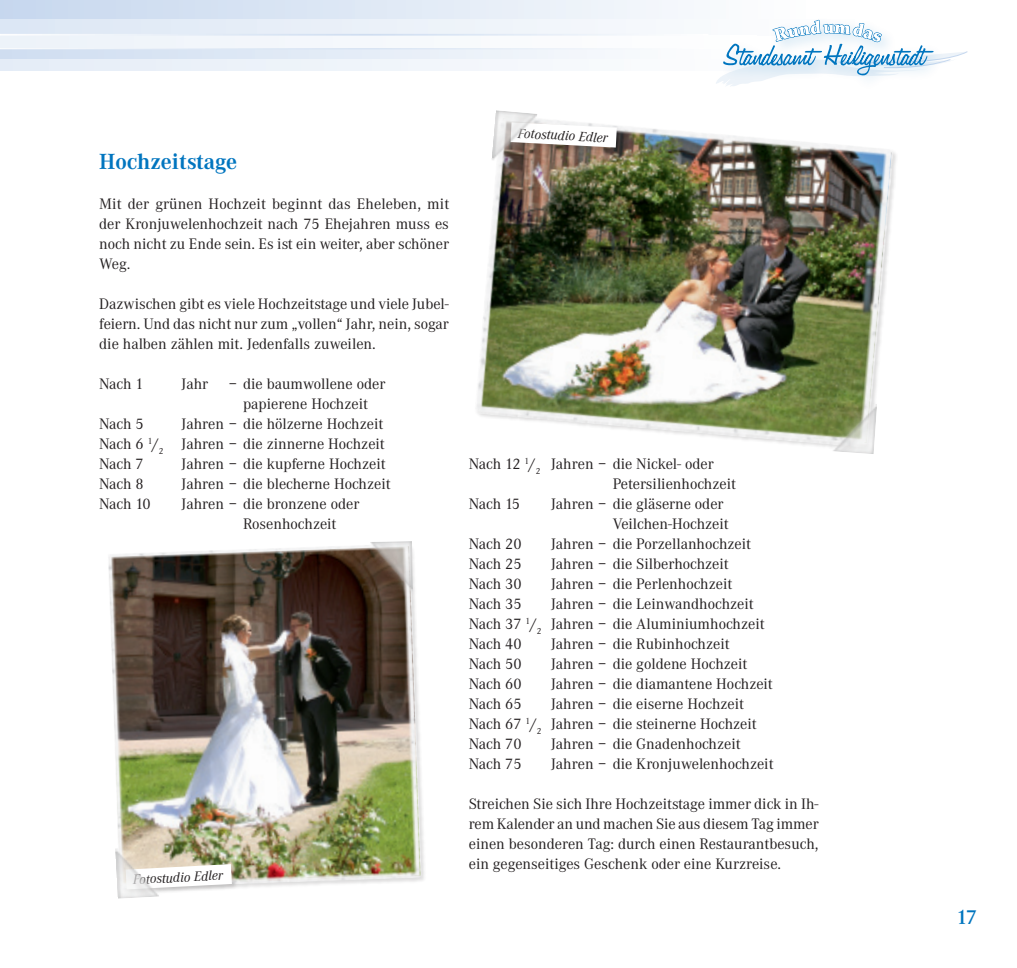
<style>
.page{position:relative;width:1017px;height:968px;background:#fff}
.page>*{position:absolute;margin:0;border:0;box-sizing:border-box;transform-origin:0 0}
.t1{font:700 22.75px "Corporate A";color:#0075bf}
.t2{font:600 21px "Corporate A";color:#0075bf}
.t3{font:15.75px/19.9px "Corporate A";color:#231f20;text-align:justify}
.t4{font:italic 14px "Corporate A";color:#231f20}
</style>
<div class="page">
<img style="left:476px;top:119px;width:418px;height:329px">
<img style="left:832px;top:401px;width:45px;height:53px">
<div style="left:510px;top:122px;width:112px;height:31px;background:#231f20;opacity:.15"></div>
<svg style="left:538px;top:122px;width:79px;height:25px"></svg>
<img style="left:491px;top:110px;width:47px;height:54px">
<img style="left:108px;top:545px;width:314px;height:343px">
<img style="left:370px;top:541px;width:43px;height:51px">
<div style="left:125px;top:863px;width:113px;height:31px;background:#231f20;opacity:.15"></div>
<svg style="left:160px;top:864px;width:72px;height:25px"></svg>
<img style="left:115px;top:846px;width:45px;height:52px">
<div style="left:0;top:0;width:815px;height:20px;background:linear-gradient(to right,#c6d7ee,#fefefe)"></div>
<svg style="left:0;top:20px;width:639px;height:14px"></svg>
<div style="left:0;top:36px;width:756px;height:13px;background:#f5f8fc"></div>
<svg style="left:0;top:49px;width:623px;height:11px"></svg>
<div style="left:0;top:60px;width:824px;height:10px;background:#eff4fa"></div>
<hr style="left:0;top:48px;width:704px;height:1px;background:#fff">
<svg style="left:716px;top:8px;width:252px;height:78px"></svg>
<h1 class="t1" style="left:99px;top:149px;width:140px">Hochzeitstage</h1>
<p class="t3" style="left:99px;top:194px;width:351px">Mit der grünen Hochzeit beginnt das Eheleben, mit der Kronjuwelenhochzeit nach 75 Ehejahren muss es noch nicht zu Ende sein. Es ist ein weiter, aber schöner Weg.</p>
<p class="t3" style="left:99px;top:294px;width:351px">Dazwischen gibt es viele Hochzeitstage und viele Jubel&shy;feiern. Und das nicht nur zum „vollen“ Jahr, nein, sogar die halben zählen mit. Jedenfalls zuweilen.</p>
<p class="t3" style="left:99px;top:374px;width:46px">Nach 1</p>
<p class="t3" style="left:181px;top:374px;width:28px">Jahr</p>
<p class="t3" style="left:229px;top:374px;width:158px;text-align:center">– die baumwollene oder papierene Hochzeit</p>
<p class="t3" style="left:99px;top:414px;width:46px">Nach 5</p>
<p class="t3" style="left:99px;top:414px;width:287px;text-indent:82px">Jahren – die hölzerne Hochzeit Nach 6 <sup>1</sup>/<sub>2</sub> Jahren – die zinnerne Hochzeit Nach 7</p>
<p class="t3" style="left:181px;top:454px;width:206px">Jahren – die kupferne Hochzeit</p>
<p class="t3" style="left:99px;top:474px;width:46px">Nach 8</p>
<p class="t3" style="left:181px;top:474px;width:211px">Jahren – die blecherne Hochzeit</p>
<p class="t3" style="left:99px;top:494px;width:53px">Nach 10</p>
<p class="t3" style="left:243px;top:494px;width:118px;text-indent:-62px">Jahren – die bronzene oder<br>Rosenhochzeit</p>
<p class="t4" style="left:132px;top:871px;width:92px;rotate:-3deg">Fotostudio Edler</p>
<p class="t4" style="left:518px;top:125px;width:92px;rotate:3deg">Fotostudio Edler</p>
<p class="t3" style="left:469px;top:454px;width:246px">Nach 12 <sup>1</sup>/<sub>2</sub> Jahren – die Nickel- oder</p>
<p class="t3" style="left:613px;top:474px;width:125px">Petersilienhochzeit</p>
<p class="t3" style="left:469px;top:494px;width:53px">Nach 15</p>
<p class="t3" style="left:613px;top:494px;width:118px;text-indent:-62px">Jahren – die gläserne oder<br>Veilchen-Hochzeit</p>
<p class="t3" style="left:469px;top:534px;width:54px">Nach 20</p>
<p class="t3" style="left:551px;top:534px;width:201px">Jahren – die Porzellanhochzeit</p>
<p class="t3" style="left:469px;top:554px;width:54px">Nach 25</p>
<p class="t3" style="left:551px;top:554px;width:179px">Jahren – die Silberhochzeit</p>
<p class="t3" style="left:469px;top:574px;width:54px">Nach 30</p>
<p class="t3" style="left:551px;top:574px;width:183px">Jahren – die Perlenhochzeit</p>
<p class="t3" style="left:469px;top:594px;width:54px">Nach 35</p>
<p class="t3" style="left:469px;top:594px;width:297px;text-align:left;text-indent:82px">Jahren – die Leinwandhochzeit<br>Nach 37 <sup>1</sup>/<sub>2</sub> Jahren – die Aluminiumhochzeit<br>Nach 40</p>
<p class="t3" style="left:551px;top:634px;width:180px">Jahren – die Rubinhochzeit</p>
<p class="t3" style="left:469px;top:654px;width:54px">Nach 50</p>
<p class="t3" style="left:551px;top:654px;width:198px">Jahren – die goldene Hochzeit</p>
<p class="t3" style="left:469px;top:674px;width:54px">Nach 60</p>
<p class="t3" style="left:551px;top:674px;width:223px">Jahren – die diamantene Hochzeit</p>
<p class="t3" style="left:469px;top:694px;width:54px">Nach 65</p>
<p class="t3" style="left:469px;top:694px;width:289px;text-align:left;text-indent:82px">Jahren – die eiserne Hochzeit<br>Nach 67 <sup>1</sup>/<sub>2</sub> Jahren – die steinerne Hochzeit<br>Nach 70</p>
<p class="t3" style="left:551px;top:734px;width:191px">Jahren – die Gnadenhochzeit</p>
<p class="t3" style="left:469px;top:754px;width:54px">Nach 75</p>
<p class="t3" style="left:551px;top:754px;width:224px">Jahren – die Kronjuwelenhochzeit</p>
<p class="t3" style="left:469px;top:794px;width:351px">Streichen Sie sich Ihre Hochzeitstage immer dick in Ih&shy;rem Kalender an und machen Sie aus diesem Tag immer einen besonderen Tag: durch einen Restaurantbesuch, ein gegenseitiges Geschenk oder eine Kurzreise.</p>
<h2 class="t2" style="left:957px;top:905px;width:10px">17</h2>
</div>
